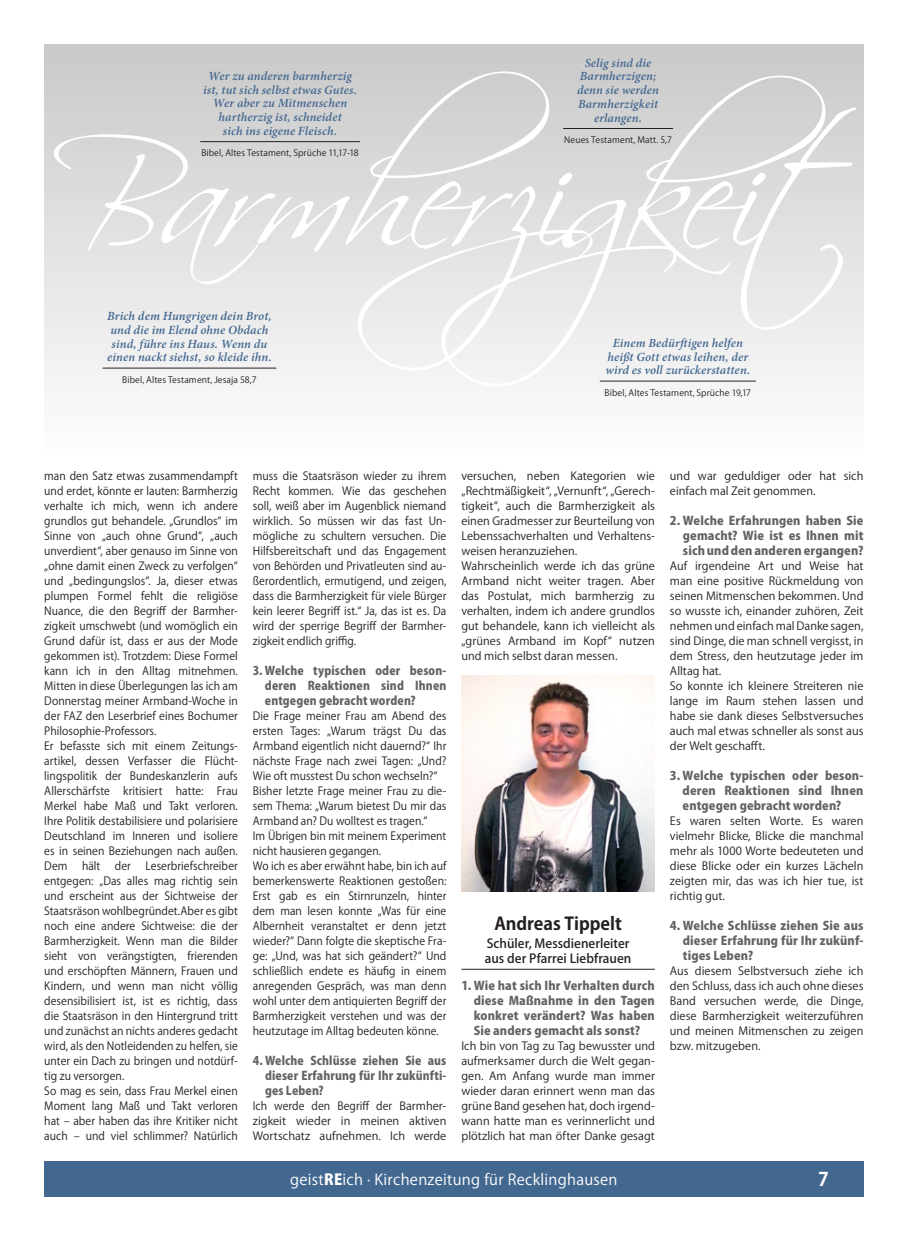
<style>
.page{position:relative;width:922px;height:1241px;background:#fff}
.page>*{position:absolute;margin:0;border:0;box-sizing:border-box;transform-origin:0 0}
.t1{font:700 18.75px "Koz Go Pro";color:#fff}
.t2{font:700 17.5px "Koz Go Pro";letter-spacing:-.005em;color:#231f20}
.t3{font:15px "Koz Go Pro";letter-spacing:.02em;color:#fff}
.t4{font:italic 600 12.5px/13.8px "Minion Pro";letter-spacing:.01em;color:#436890;text-align:center}
.t5{font:500 12.5px/15px "Koz Go Pro";letter-spacing:.005em;color:#231f20}
.t6{font:800 11.88px/15px "Koz Go Pro";letter-spacing:.01em;color:#636366;text-align:justify}
.t7{font:800 11.88px/15px "Koz Go Pro";letter-spacing:.01em;color:#636366;text-align:justify;scale:.95 1}
.t8{font:11.25px/15px "Koz Go Pro";letter-spacing:.005em;color:#231f20;scale:.95 1}
.t9{font:11.25px/15px "Koz Go Pro";letter-spacing:.005em;color:#231f20}
.t10{font:8.75px "Koz Go Pro";letter-spacing:.015em;color:#231f20}
.s1{font-weight:800}
</style>
<div class="page">
<div style="left:44px;top:1160px;width:819px;height:36px;background:#436890"></div>
<div style="left:44px;top:44px;width:819px;height:406px;background:linear-gradient(to bottom,#cac9c9,#fdfdfd)"></div>
<hr style="left:461px;top:968px;width:193px;height:1px;background:#231f20">
<img style="left:461px;top:675px;width:193px;height:216px">
<svg style="left:50px;top:71px;width:806px;height:316px"></svg>
<p class="t4" style="left:203px;top:69px;width:155px">Wer zu anderen barmherzig ist, tut sich selbst etwas Gutes.<br>Wer aber zu Mitmenschen hartherzig ist, schneidet<br>sich ins eigene Fleisch.</p>
<p class="t10" style="left:201px;top:147px;width:159px">Bibel, Altes Testament, Sprüche 11,17-18</p>
<p class="t4" style="left:577px;top:56px;width:83px">Selig sind die<br>Barmherzigen; denn sie werden<br>Barmherzigkeit erlangen.</p>
<p class="t10" style="left:564px;top:134px;width:109px">Neues Testament, Matt. 5,7</p>
<p class="t4" style="left:107px;top:309px;width:166px">Brich dem Hungrigen dein Brot, und die im Elend ohne Obdach sind, führe ins Haus. Wenn du einen nackt siehst, so kleide ihn.</p>
<p class="t10" style="left:122px;top:373px;width:136px">Bibel, Altes Testament, Jesaja 58,7</p>
<p class="t4" style="left:605px;top:336px;width:146px">Einem Bedürftigen helfen heißt Gott etwas leihen, der wird es voll zurückerstatten.</p>
<p class="t10" style="left:604px;top:386px;width:148px">Bibel, Altes Testament, Sprüche 19,17</p>
<p class="t8" style="left:44px;top:468px;width:205px">man den Satz etwas zusammendampft und erdet, könnte er lauten: Barmherzig verhalte ich mich, wenn ich andere grundlos gut behandele. „Grundlos“ im Sinne von „auch ohne Grund“, „auch unverdient“, aber genauso im Sinne von „ohne damit einen Zweck zu verfolgen“ und „bedingungslos“. Ja, dieser etwas plumpen Formel fehlt die religiöse Nuance, die den Begriff der Barmher&shy;zigkeit umschwebt (und womöglich ein Grund dafür ist, dass er aus der Mode gekommen ist). Trotzdem: Diese Formel kann ich in den Alltag mitnehmen.<br>Mitten in diese Überlegungen las ich am Donnerstag meiner Armband-Woche in der FAZ den Leserbrief eines Bochumer Philosophie-Professors.<br>Er befasste sich mit einem Zeitungs&shy;artikel, dessen Verfasser die Flücht&shy;lingspolitik der Bundeskanzlerin aufs Allerschärfste kritisiert hatte: Frau Merkel habe Maß und Takt verloren.<br>Ihre Politik destabilisiere und polarisiere Deutschland im Inneren und isoliere es in seinen Beziehungen nach außen.<br>Dem</p>
<p class="t8" style="left:44px;top:858px;width:205px;text-indent:101px">Leserbriefschreiber entgegen: „Das alles mag richtig sein und erscheint aus der Sichtweise der Staatsräson wohlbegründet.Aber es gibt noch eine andere Sichtweise: die der Barmherzigkeit. Wenn man die Bilder sieht von verängstigten, frierenden und erschöpften Männern, Frauen und Kindern, und wenn man nicht völlig desensibilisiert ist, ist es richtig, dass die Staatsräson in den Hintergrund tritt und zunächst an nichts anderes gedacht wird, als den Notleidenden zu helfen, sie unter ein Dach zu bringen und notdürf&shy;tig zu versorgen.<br>So mag es sein, dass Frau Merkel einen Moment lang Maß und Takt verloren hat – aber haben das ihre Kritiker nicht auch – und viel schlimmer? Natürlich</p>
<p class="t8" style="left:82px;top:858px;width:21px">hält</p>
<p class="t8" style="left:115px;top:858px;width:18px">der</p>
<p class="t8" style="left:253px;top:468px;width:205px;text-align:justify">muss die Staatsräson wieder zu ihrem Recht kommen. Wie das geschehen soll, weiß aber im Augenblick niemand wirklich. So müssen wir das fast Un&shy;mögliche zu schultern versuchen. Die Hilfsbereitschaft und das Engagement von Behörden und Privatleuten sind au&shy;ßerordentlich, ermutigend, und zeigen, dass die Barmherzigkeit für viele Bürger kein leerer Begriff ist.“ Ja, das ist es. Da wird der sperrige Begriff der Barmher&shy;zigkeit endlich griffig.</p>
<p class="t7" style="left:265px;top:663px;width:192px;text-indent:-12px">3. Welche typischen oder beson&shy;deren Reaktionen sind Ihnen entgegen gebracht worden?</p>
<p class="t8" style="left:253px;top:708px;width:205px">Die Frage meiner Frau am Abend des ersten Tages: „Warum trägst Du das Armband eigentlich nicht dauernd?“ Ihr nächste Frage nach zwei Tagen: „Und?<br>Wie oft musstest Du schon wechseln?“ Bisher letzte Frage meiner Frau zu die&shy;sem Thema: „Warum bietest Du mir das Armband an? Du wolltest es tragen.“<br>Im Übrigen bin mit meinem Experiment nicht hausieren gegangen.<br>Wo ich es aber erwähnt habe, bin ich auf bemerkenswerte Reaktionen gestoßen:<br>Erst gab es ein Stirnrunzeln, hinter dem man lesen konnte „Was für eine Albernheit veranstaltet er denn jetzt wieder?“ Dann folgte die skeptische Fra&shy;ge: „Und, was hat sich geändert?“ Und schließlich endete es häufig in einem anregenden Gespräch, was man denn wohl unter dem antiquierten Begriff der Barmherzigkeit verstehen und was der heutzutage im Alltag bedeuten könne.</p>
<p class="t7" style="left:265px;top:1053px;width:192px;text-indent:-12px">4. Welche Schlüsse ziehen Sie aus dieser Erfahrung für Ihr zukünfti&shy;ges Leben?</p>
<p class="t8" style="left:253px;top:1098px;width:205px;text-align:justify">Ich werde den Begriff der Barmher&shy;zigkeit wieder in meinen aktiven Wortschatz aufnehmen. Ich werde</p>
<p class="t9" style="left:461px;top:468px;width:195px">versuchen, neben Kategorien wie „Rechtmäßigkeit“, „Vernunft“, „Gerech&shy;tigkeit“, auch die Barmherzigkeit als einen Gradmesser zur Beurteilung von Lebenssachverhalten und Verhaltens&shy;weisen heranzuziehen.<br>Wahrscheinlich werde ich das grüne Armband nicht weiter tragen. Aber das Postulat, mich barmherzig zu verhalten, indem ich andere grundlos gut behandele, kann ich vielleicht als „grünes Armband im Kopf“ nutzen und mich selbst daran messen.</p>
<h2 class="t2" style="left:494px;top:912px;width:129px">Andreas Tippelt</h2>
<p class="t5" style="left:485px;top:936px;width:148px">Schüler, Messdienerleiter aus der Pfarrei Liebfrauen</p>
<p class="t6" style="left:473px;top:978px;width:183px;text-indent:-12px">1. Wie hat sich Ihr Verhalten durch diese Maßnahme in den Tagen konkret verändert? Was haben Sie anders gemacht als sonst?</p>
<p class="t9" style="left:461px;top:1038px;width:195px;text-align:justify">Ich bin von Tag zu Tag bewusster und aufmerksamer durch die Welt gegan&shy;gen. Am Anfang wurde man immer wieder daran erinnert wenn man das grüne Band gesehen hat, doch irgend&shy;wann hatte man es verinnerlicht und plötzlich hat man öfter Danke gesagt</p>
<p class="t9" style="left:669px;top:468px;width:195px">und war geduldiger oder hat sich einfach mal Zeit genommen.</p>
<p class="t6" style="left:682px;top:513px;width:182px;text-indent:-13px">2. Welche Erfahrungen haben Sie gemacht? Wie ist es Ihnen mit sich und den anderen ergangen?</p>
<p class="t9" style="left:669px;top:558px;width:195px">Auf irgendeine Art und Weise hat man eine positive Rückmeldung von seinen Mitmenschen bekommen. Und so wusste ich, einander zuhören, Zeit nehmen und einfach mal Danke sagen, sind Dinge, die man schnell vergisst, in dem Stress, den heutzutage jeder im<br>Alltag hat.<br>So konnte ich kleinere Streiteren nie lange im Raum stehen lassen und habe sie dank dieses Selbstversuches auch mal etwas schneller als sonst aus der Welt geschafft.</p>
<p class="t6" style="left:682px;top:768px;width:182px;text-indent:-13px">3. Welche typischen oder beson&shy;deren Reaktionen sind Ihnen entgegen gebracht worden?</p>
<p class="t9" style="left:669px;top:813px;width:195px;text-align:justify">Es waren selten Worte. Es waren vielmehr Blicke, Blicke die manchmal mehr als 1000 Worte bedeuteten und diese Blicke oder ein kurzes Lächeln zeigten mir, das was ich hier tue, ist richtig gut.</p>
<p class="t6" style="left:682px;top:918px;width:182px;text-indent:-13px">4. Welche Schlüsse ziehen Sie aus dieser Erfahrung für Ihr zukünf&shy;tiges Leben?</p>
<p class="t9" style="left:669px;top:963px;width:195px;text-align:justify">Aus diesem Selbstversuch ziehe ich den Schluss, dass ich auch ohne dieses Band versuchen werde, die Dinge, diese Barmherzigkeit weiterzuführen und meinen Mitmenschen zu zeigen bzw. mitzugeben.</p>
<h3 class="t3" style="left:290px;top:1169px;width:329px">geist<span class="s1">RE</span>ich · Kirchenzeitung für Recklinghausen</h3>
<h1 class="t1" style="left:818px;top:1167px;width:12px">7</h1>
</div>
